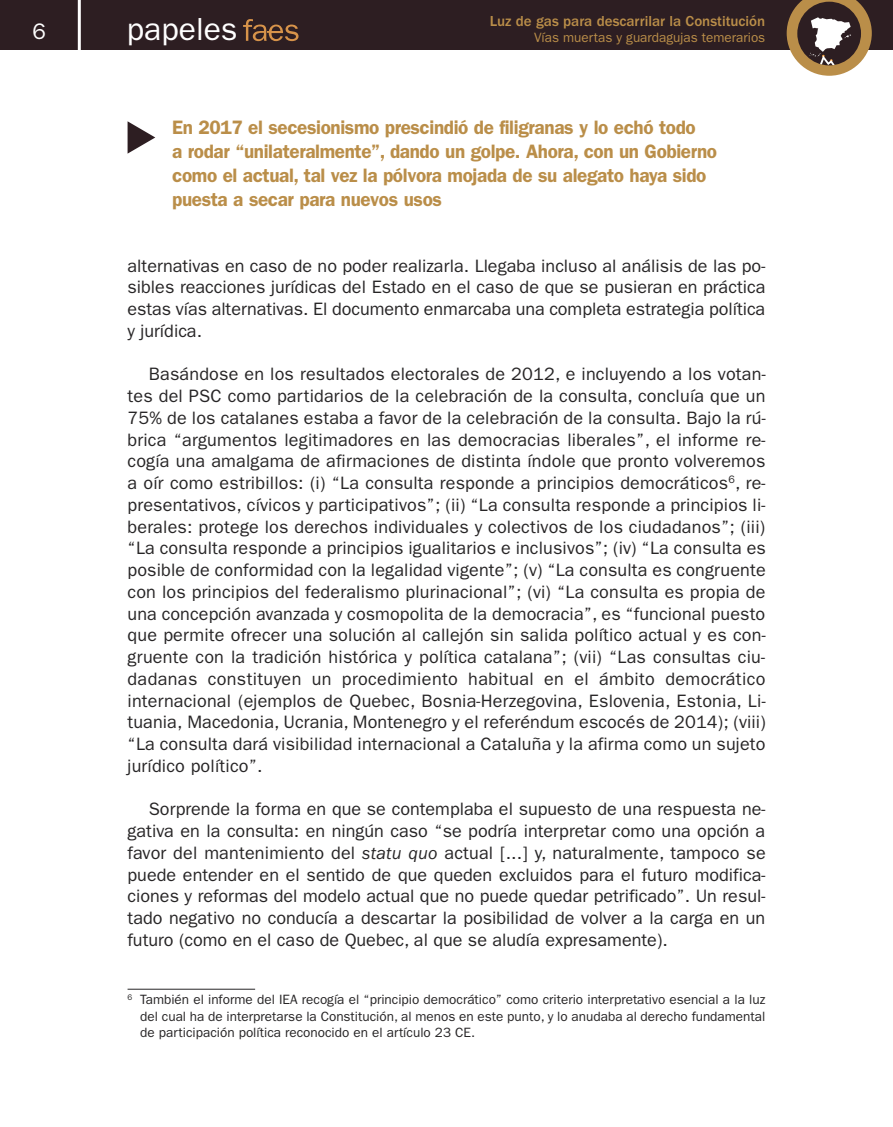
<style>
.page{position:relative;width:893px;height:1127px;background:#fff}
.page>*{position:absolute;margin:0;border:0;box-sizing:border-box;transform-origin:0 0}
.t1{font:31.95px "Franklin Gothic";color:#fff}
.t2{font:22.5px "Franklin Gothic";color:#fff}
.t3{font:600 19.5px/24px "Franklin Gothic";letter-spacing:-.02em;color:#ba8e49}
.t4{font:18px/21.8px "Franklin Gothic";color:#272526;text-align:justify}
.t5{font:500 15px "Franklin Gothic";color:#ba8e49}
.t6{font:13.5px/16.5px "Franklin Gothic";color:#272526;text-align:justify}
.t7{font:13.5px "Franklin Gothic";color:#ba8e49}
.s1{font-style:italic}
</style>
<div class="page">
<div style="left:0;top:0;width:893px;height:50px;background:#2d1e22"></div>
<svg style="left:243px;top:19px;width:56px;height:23px"></svg>
<svg style="left:787px;top:0;width:85px;height:76px"></svg>
<hr style="left:78px;top:0;width:3px;height:52px;background:#fff">
<svg style="left:128px;top:121px;width:27px;height:33px"></svg>
<hr style="left:128px;top:989px;width:127px;height:1px;background:#272526">
<h1 class="t1" style="left:127px;top:11px;width:112px">papeles</h1>
<p class="t5" style="left:490px;top:12px;width:277px">Luz de gas para descarrilar la Constitución</p>
<p class="t2" style="left:33px;top:19px;width:15px">6</p>
<p class="t7" style="left:534px;top:30px;width:233px">Vías muertas y guardagujas temerarios</p>
<p class="t3" style="left:172px;top:115px;width:546px">En 2017 el secesionismo prescindió de filigranas y lo echó todo<br>a rodar “unilateralmente”, dando un golpe. Ahora, con un Gobierno como el actual, tal vez la pólvora mojada de su alegato haya sido puesta a secar para nuevos usos</p>
<p class="t4" style="left:128px;top:255px;width:639px">alternativas en caso de no poder realizarla. Llegaba incluso al análisis de las po&shy;sibles reacciones jurídicas del Estado en el caso de que se pusieran en práctica estas vías alternativas. El documento enmarcaba una completa estrategia política y jurídica.</p>
<p class="t4" style="left:128px;top:363px;width:640px;text-indent:21px">Basándose en los resultados electorales de 2012, e incluyendo a los votan&shy;tes del PSC como partidarios de la celebración de la consulta, concluía que un 75% de los catalanes estaba a favor de la celebración de la consulta. Bajo la rú&shy;brica “argumentos legitimadores en las democracias liberales”, el informe re&shy;cogía una amalgama de afirmaciones de distinta índole que pronto volveremos a oír como estribillos: (i) “La consulta responde a principios democráticos<sup>6</sup>, re&shy;presentativos, cívicos y participativos”; (ii) “La consulta responde a principios li&shy;berales: protege los derechos individuales y colectivos de los ciudadanos”; (iii) “La consulta responde a principios igualitarios e inclusivos”; (iv) “La consulta es posible de conformidad con la legalidad vigente”; (v) “La consulta es congruente con los principios del federalismo plurinacional”; (vi) “La consulta es propia de una concepción avanzada y cosmopolita de la democracia”, es “funcional puesto que permite ofrecer una solución al callejón sin salida político actual y es con&shy;gruente con la tradición histórica y política catalana”; (vii) “Las consultas ciu&shy;dadanas constituyen un procedimiento habitual en el ámbito democrático internacional (ejemplos de Quebec, Bosnia-Herzegovina, Eslovenia, Estonia, Li&shy;tuania, Macedonia, Ucrania, Montenegro y el referéndum escocés de 2014); (viii) “La consulta dará visibilidad internacional a Cataluña y la afirma como un sujeto jurídico político”.</p>
<p class="t4" style="left:128px;top:798px;width:640px;text-indent:21px">Sorprende la forma en que se contemplaba el supuesto de una respuesta ne&shy;gativa en la consulta: en ningún caso “se podría interpretar como una opción a favor del mantenimiento del <span class="s1">statu quo</span> actual [...] y, naturalmente, tampoco se puede entender en el sentido de que queden excluidos para el futuro modifica&shy;ciones y reformas del modelo actual que no puede quedar petrificado”. Un resul&shy;tado negativo no conducía a descartar la posibilidad de volver a la carga en un futuro (como en el caso de Quebec, al que se aludía expresamente).</p>
<p class="t6" style="left:140px;top:991px;width:626px;text-indent:-13px"><sup>6</sup> También el informe del IEA recogía el “principio democrático” como criterio interpretativo esencial a la luz del cual ha de interpretarse la Constitución, al menos en este punto, y lo anudaba al derecho fundamental de participación política reconocido en el artículo 23 CE.</p>
</div>
